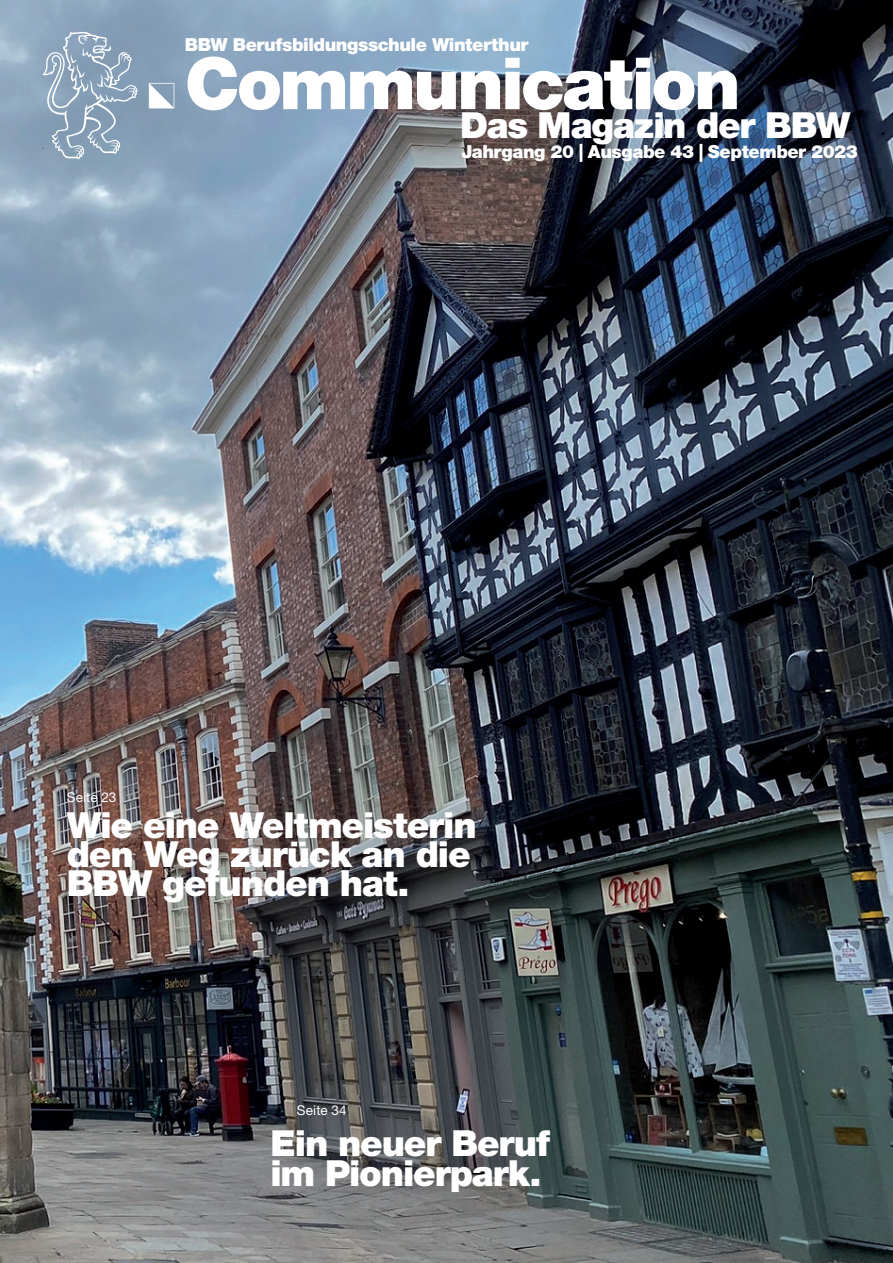
<style>
.page{position:relative;width:893px;height:1263px;background:#fff}
.page>*{position:absolute;margin:0;border:0;box-sizing:border-box;transform-origin:0 0}
.t1{font:900 72px "Helvetica Neue LT Std";letter-spacing:-.035em;color:#fff}
.t2{font:900 36px/29.2px "Helvetica Neue LT Std";letter-spacing:-.03em;color:#fff}
.t3{font:900 18px "Helvetica Neue LT Std";letter-spacing:-.025em;color:#fff}
.t4{font:13.5px "Helvetica Neue LT Std";letter-spacing:.01em;color:#fff}
</style>
<div class="page">
<img style="left:0;top:0;width:893px;height:1263px">
<svg style="left:43px;top:31px;width:95px;height:128px;background:#96acc0"></svg>
<svg style="left:149px;top:83px;width:25px;height:25px"></svg>
<p class="t3" style="left:185px;top:34px;width:345px">BBW Berufsbildungsschule Winterthur</p>
<h1 class="t1" style="left:185px;top:41px;width:557px">Communication</h1>
<p class="t2" style="left:460px;top:111px;width:392px">Das Magazin der BBW</p>
<p class="t3" style="left:461px;top:141px;width:398px">Jahrgang 20 | Ausgabe 43 | September 2023</p>
<p class="t4" style="left:67px;top:789px;width:51px">Seite 23</p>
<p class="t2" style="left:67px;top:810px;width:411px">Wie eine Weltmeisterin den Weg zurück an die<br>BBW gefunden hat.</p>
<p class="t4" style="left:297px;top:1102px;width:51px">Seite 34</p>
<p class="t2" style="left:270px;top:1129px;width:281px">Ein neuer Beruf im Pionierpark.</p>
</div>
